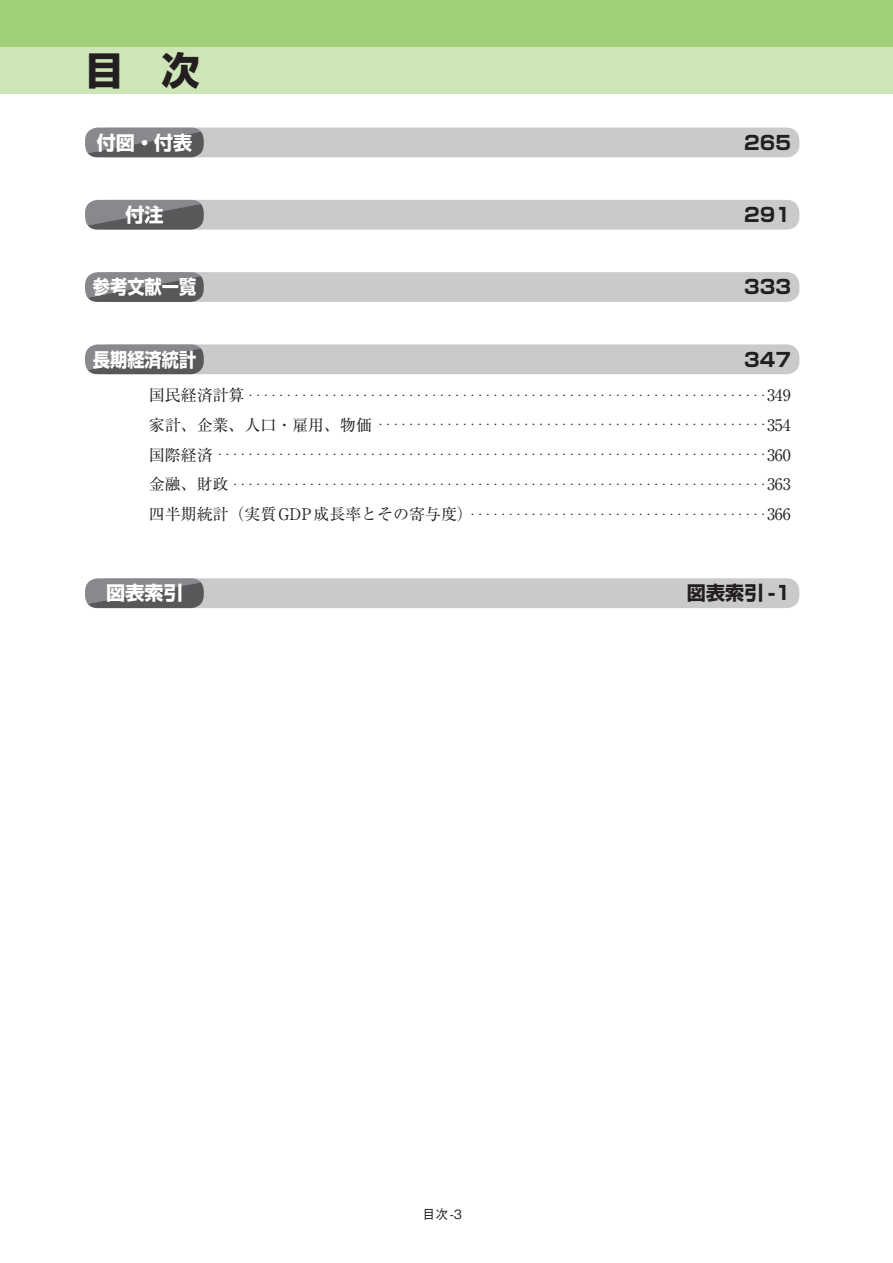
<style>
.page{position:relative;width:893px;height:1263px;background:#fff}
.page>*{position:absolute;margin:0;border:0;box-sizing:border-box;transform-origin:0 0}
.t1{font:800 38.25px "Shin Go Pr 6 N";color:#231f20}
.t2{font:700 19.2px "Shin Go Pr 6 N";color:#231f20}
.t3{font:700 19.2px "Shin Go Pr 6 N";color:#fff;scale:.9 1}
.t4{font:700 19.2px "Shin Go Pr 6 N";color:#fff}
.t5{font:500 12.75px "Gothic BBB Pr 6 N";color:#231f20}
.t6{font:9.6px "Ryumin Pr 6 N";color:#231f20}
.s1{font-size:15.9px}
</style>
<div class="page">
<svg style="left:85px;top:128px;width:714px;height:29px;background:#babbbd"></svg>
<svg style="left:85px;top:200px;width:714px;height:30px;background:#bbbcbe"></svg>
<svg style="left:85px;top:272px;width:714px;height:30px;background:#bbbcbe"></svg>
<svg style="left:85px;top:344px;width:714px;height:30px;background:#bbbcbe"></svg>
<svg style="left:85px;top:578px;width:714px;height:30px;background:#bbbcbe"></svg>
<div style="left:0;top:47px;width:893px;height:47px;background:#cee5b8"></div>
<div style="left:0;top:0;width:893px;height:47px;background:#a1d076"></div>
<h1 class="t1" style="left:85px;top:40px;width:116px">目　次</h1>
<h2 class="t4" style="left:97px;top:127px;width:97px">付図・付表</h2>
<h2 class="t2" style="left:744px;top:127px;width:48px">265</h2>
<h2 class="t4" style="left:125px;top:199px;width:40px">付注</h2>
<h2 class="t2" style="left:744px;top:199px;width:48px">291</h2>
<h2 class="t3" style="left:93px;top:272px;width:116px">参考文献一覧</h2>
<h2 class="t2" style="left:744px;top:272px;width:48px">333</h2>
<h2 class="t3" style="left:93px;top:344px;width:116px">長期経済統計</h2>
<h2 class="t2" style="left:744px;top:344px;width:48px">347</h2>
<p class="t6" style="left:149px;top:387px;width:644px"><span class="s1">国民経済計算</span>・・・・・・・・・・・・・・・・・・・・・・・・・・・・・・・・・・・・・・・・・・・・・・・・・・・・・・・・・・・・・・・・・・・・・<span class="s1">349</span></p>
<p class="t6" style="left:149px;top:417px;width:644px"><span class="s1">家計、企業、人口・雇用、物価</span>・・・・・・・・・・・・・・・・・・・・・・・・・・・・・・・・・・・・・・・・・・・・・・・・・・・・<span class="s1">354</span></p>
<p class="t6" style="left:149px;top:447px;width:644px"><span class="s1">国際経済</span>・・・・・・・・・・・・・・・・・・・・・・・・・・・・・・・・・・・・・・・・・・・・・・・・・・・・・・・・・・・・・・・・・・・・・・・・・<span class="s1">360</span></p>
<p class="t6" style="left:149px;top:477px;width:644px"><span class="s1">金融、財政</span>・・・・・・・・・・・・・・・・・・・・・・・・・・・・・・・・・・・・・・・・・・・・・・・・・・・・・・・・・・・・・・・・・・・・・・・<span class="s1">363</span></p>
<p class="t6" style="left:149px;top:506px;width:644px"><span class="s1">四半期統計（実質GDP成長率とその寄与度）</span>・・・・・・・・・・・・・・・・・・・・・・・・・・・・・・・・・・・・・・・・<span class="s1">366</span></p>
<h2 class="t4" style="left:106px;top:578px;width:78px">図表索引</h2>
<h2 class="t2" style="left:687px;top:578px;width:105px">図表索引 -1</h2>
<h3 class="t5" style="left:423px;top:1204px;width:41px">目次 -3</h3>
</div>
